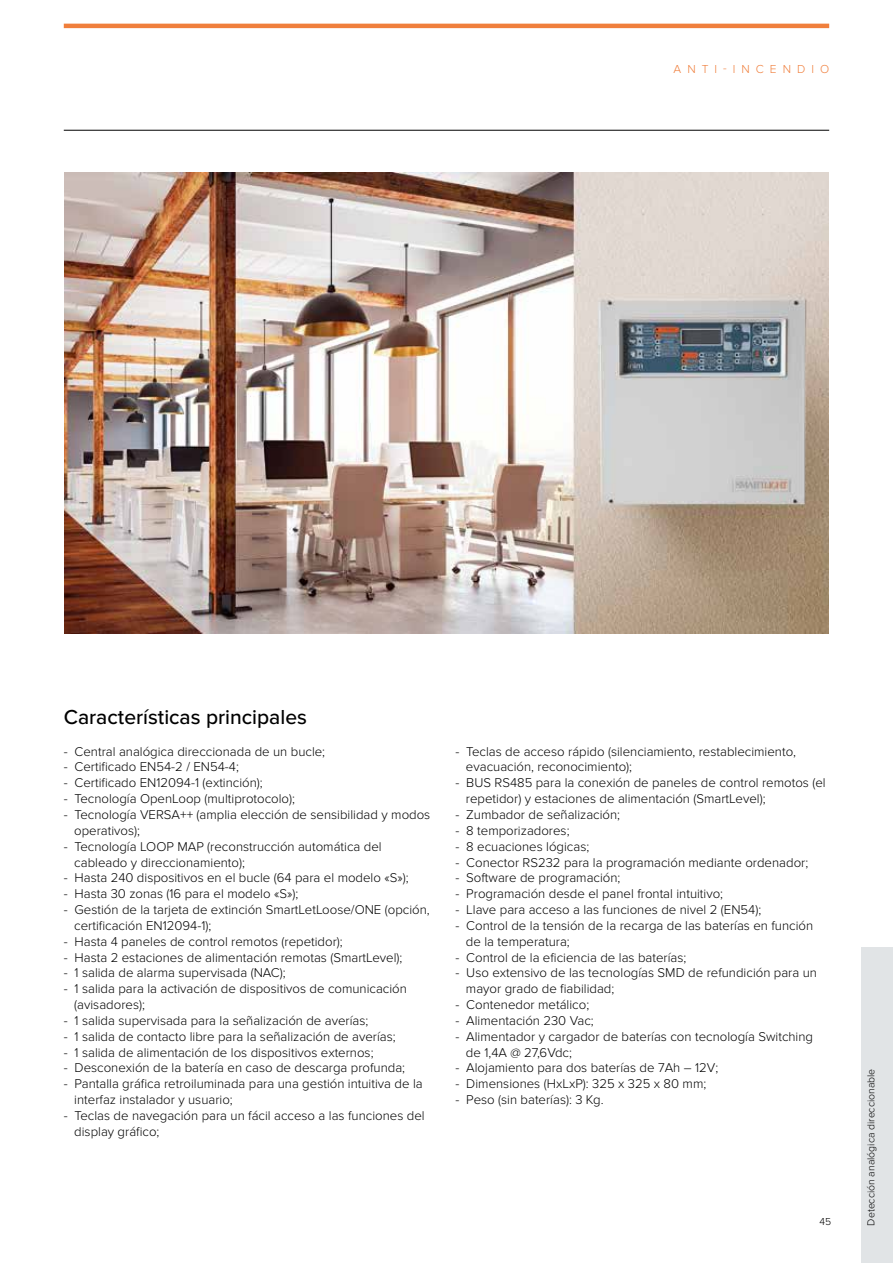
<style>
.page{position:relative;width:893px;height:1263px;background:#fff}
.page>*{position:absolute;margin:0;border:0;box-sizing:border-box;transform-origin:0 0}
.t1{font:500 21px "Proxima Nova";color:#000}
.t2{font:300 13.2px/15.9px "Proxima Nova";color:#000}
.t3{font:300 12px "Proxima Nova";letter-spacing:.5em;color:#f07f3c}
.t4{font:300 10.5px "Proxima Nova";color:#000}
</style>
<div class="page">
<div style="left:861px;top:947px;width:32px;height:316px;background:#e1e4e6"></div>
<img style="left:64px;top:172px;width:765px;height:461px">
<hr style="left:64px;top:24px;width:765px;height:4px;background:#f07f3c">
<hr style="left:64px;top:130px;width:765px;height:1px;background:#000">
<p class="t3" style="left:674px;top:62px;width:157px">ANTI-INCENDIO</p>
<h1 class="t1" style="left:64px;top:705px;width:245px">Características principales</h1>
<p class="t2" style="left:64px;top:743px;width:263px">- Central analógica direccionada de un bucle;</p>
<p class="t2" style="left:64px;top:759px;width:177px">- Certificado EN54-2 / EN54-4;</p>
<p class="t2" style="left:64px;top:775px;width:201px">- Certificado EN12094-1 (extinción);</p>
<p class="t2" style="left:64px;top:791px;width:233px">- Tecnología OpenLoop (multiprotocolo);</p>
<p class="t2" style="left:74px;top:807px;width:358px;text-indent:-10px">- Tecnología VERSA++ (amplia elección de sensibilidad y modos operativos);</p>
<p class="t2" style="left:74px;top:838px;width:309px;text-indent:-10px">- Tecnología LOOP MAP (reconstrucción automática del cableado y direccionamiento);</p>
<p class="t2" style="left:64px;top:870px;width:346px">- Hasta 240 dispositivos en el bucle (64 para el modelo «S»);</p>
<p class="t2" style="left:64px;top:886px;width:236px">- Hasta 30 zonas (16 para el modelo «S»);</p>
<p class="t2" style="left:74px;top:902px;width:357px;text-indent:-10px">- Gestión de la tarjeta de extinción SmartLetLoose/ONE (opción, certificación EN12094-1);</p>
<p class="t2" style="left:64px;top:933px;width:280px">- Hasta 4 paneles de control remotos (repetidor);</p>
<p class="t2" style="left:64px;top:949px;width:340px">- Hasta 2 estaciones de alimentación remotas (SmartLevel);</p>
<p class="t2" style="left:64px;top:965px;width:223px">- 1 salida de alarma supervisada (NAC);</p>
<p class="t2" style="left:74px;top:981px;width:334px;text-indent:-10px">- 1 salida para la activación de dispositivos de comunicación (avisadores);</p>
<p class="t2" style="left:64px;top:1013px;width:306px">- 1 salida supervisada para la señalización de averías;</p>
<p class="t2" style="left:64px;top:1028px;width:333px">- 1 salida de contacto libre para la señalización de averías;</p>
<p class="t2" style="left:64px;top:1044px;width:311px">- 1 salida de alimentación de los dispositivos externos;</p>
<p class="t2" style="left:64px;top:1060px;width:343px">- Desconexión de la batería en caso de descarga profunda;</p>
<p class="t2" style="left:74px;top:1076px;width:350px;text-indent:-10px">- Pantalla gráfica retroiluminada para una gestión intuitiva de la interfaz instalador y usuario;</p>
<p class="t2" style="left:74px;top:1108px;width:352px;text-indent:-10px">- Teclas de navegación para un fácil acceso a las funciones del display gráfico;</p>
<p class="t2" style="left:466px;top:743px;width:331px;text-indent:-10px">- Teclas de acceso rápido (silenciamiento, restablecimiento, evacuación, reconocimiento);</p>
<p class="t2" style="left:466px;top:775px;width:361px;text-indent:-10px">- BUS RS485 para la conexión de paneles de control remotos (el repetidor) y estaciones de alimentación (SmartLevel);</p>
<p class="t2" style="left:455px;top:807px;width:166px">- Zumbador de señalización;</p>
<p class="t2" style="left:455px;top:823px;width:116px">- 8 temporizadores;</p>
<p class="t2" style="left:455px;top:838px;width:135px">- 8 ecuaciones lógicas;</p>
<p class="t2" style="left:455px;top:854px;width:354px">- Conector RS232 para la programación mediante ordenador;</p>
<p class="t2" style="left:455px;top:870px;width:167px">- Software de programación;</p>
<p class="t2" style="left:455px;top:886px;width:269px">- Programación desde el panel frontal intuitivo;</p>
<p class="t2" style="left:455px;top:902px;width:307px">- Llave para acceso a las funciones de nivel 2 (EN54);</p>
<p class="t2" style="left:466px;top:918px;width:349px;text-indent:-10px">- Control de la tensión de la recarga de las baterías en función de la temperatura;</p>
<p class="t2" style="left:455px;top:949px;width:232px">- Control de la eficiencia de las baterías;</p>
<p class="t2" style="left:466px;top:965px;width:353px;text-indent:-10px">- Uso extensivo de las tecnologías SMD de refundición para un mayor grado de fiabilidad;</p>
<p class="t2" style="left:455px;top:997px;width:135px">- Contenedor metálico;</p>
<p class="t2" style="left:455px;top:1013px;width:140px">- Alimentación 230 Vac;</p>
<p class="t2" style="left:466px;top:1028px;width:349px;text-indent:-10px">- Alimentador y cargador de baterías con tecnología Switching de 1,4A @ 27,6Vdc;</p>
<p class="t2" style="left:455px;top:1060px;width:264px">- Alojamiento para dos baterías de 7Ah – 12V;</p>
<p class="t2" style="left:455px;top:1076px;width:252px">- Dimensiones (HxLxP): 325 x 325 x 80 mm;</p>
<p class="t2" style="left:455px;top:1092px;width:150px">- Peso (sin baterías): 3 Kg.</p>
<p class="t4" style="left:819px;top:1216px;width:13px">45</p>
<p class="t4" style="left:865px;top:1225px;width:159px;rotate:-90deg">Detección analógica direccionable</p>
</div>
